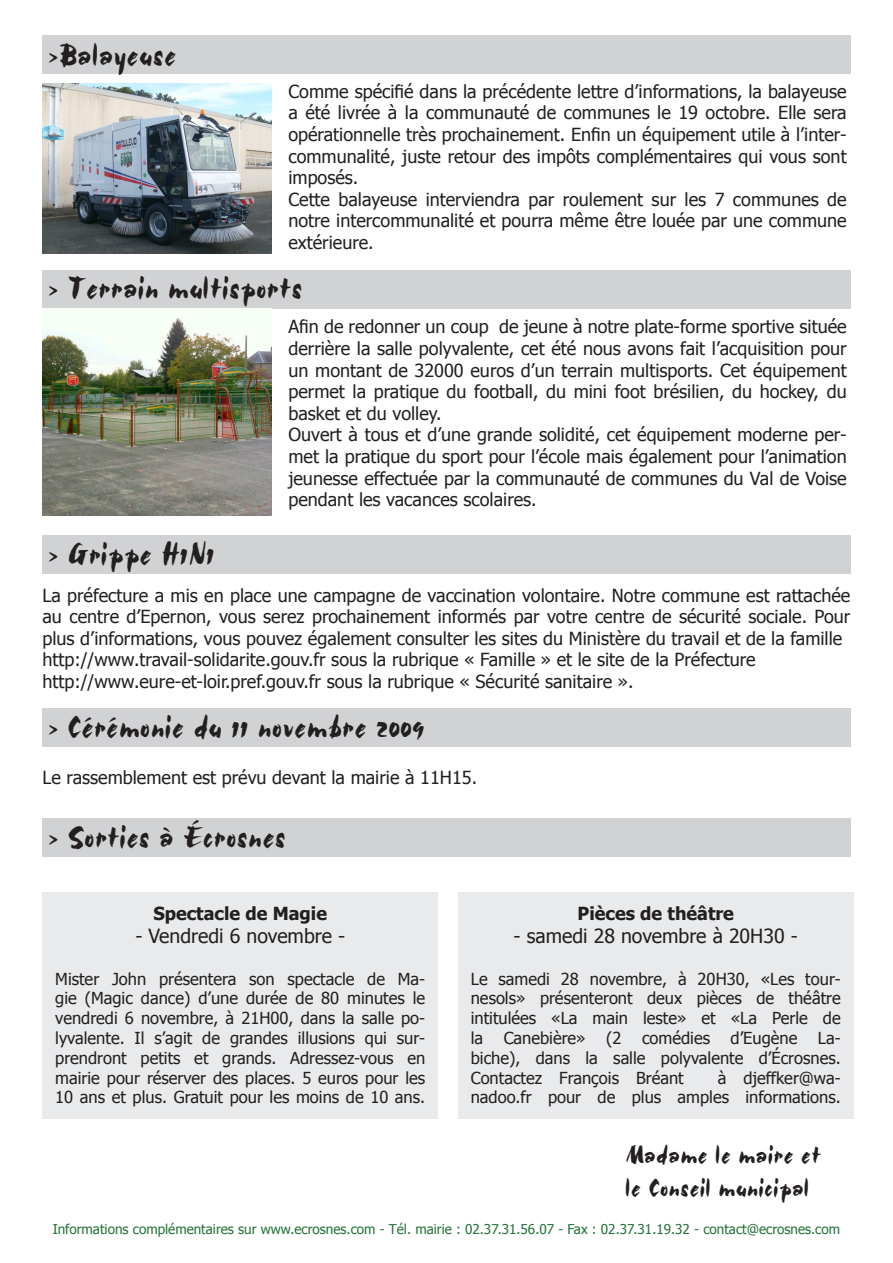
<style>
.page{position:relative;width:893px;height:1263px;background:#fff}
.page>*{position:absolute;margin:0;border:0;box-sizing:border-box;transform-origin:0 0}
.t1{font:33px "Bolide";color:#231f20}
.t2{font:27px "Bolide";color:#231f20}
.t3{font:19.5px "Tahoma";color:#231f20}
.t4{font:18px/21.6px "Tahoma";color:#231f20;text-align:justify}
.t5{font:700 18px "Tahoma";color:#231f20}
.t6{font:16.5px/19.8px "Tahoma";color:#231f20;text-align:justify}
.t7{font:13.5px "Tahoma";color:#247239}
</style>
<div class="page">
<div style="left:43px;top:818px;width:808px;height:38px;background:#d1d2d4"></div>
<div style="left:43px;top:35px;width:808px;height:38px;background:#d1d2d4"></div>
<div style="left:43px;top:892px;width:395px;height:227px;background:#e9eaeb"></div>
<div style="left:458px;top:892px;width:395px;height:227px;background:#e9eaeb"></div>
<div style="left:43px;top:270px;width:808px;height:39px;background:#d1d2d4"></div>
<div style="left:43px;top:536px;width:808px;height:38px;background:#d1d2d4"></div>
<div style="left:43px;top:709px;width:808px;height:38px;background:#d1d2d4"></div>
<img style="left:43px;top:84px;width:228px;height:169px">
<img style="left:43px;top:317px;width:228px;height:199px">
<p class="t1" style="left:48px;top:37px;width:131px">&gt;Balayeuse</p>
<p class="t4" style="left:288px;top:80px;width:560px">Comme spécifié dans la précédente lettre d’informations, la balayeuse a été livrée à la communauté de communes le 19 octobre. Elle sera opérationnelle très prochainement. Enfin un équipement utile à l’inter&shy;communalité, juste retour des impôts complémentaires qui vous sont imposés.</p>
<p class="t4" style="left:288px;top:188px;width:560px">Cette balayeuse interviendra par roulement sur les 7 communes de notre intercommunalité et pourra même être louée par une commune extérieure.</p>
<p class="t1" style="left:48px;top:270px;width:257px">&gt; Terrain multisports</p>
<p class="t1" style="left:48px;top:536px;width:169px">&gt; Grippe H1N1</p>
<p class="t4" style="left:288px;top:315px;width:560px">Afin de redonner un coup de jeune à notre plate-forme sportive située derrière la salle polyvalente, cet été nous avons fait l’acquisition pour un montant de 32000 euros d’un terrain multisports. Cet équipement permet la pratique du football, du mini foot brésilien, du hockey, du basket et du volley.</p>
<p class="t4" style="left:288px;top:423px;width:560px">Ouvert à tous et d’une grande solidité, cet équipement moderne per&shy;met la pratique du sport pour l’école mais également pour l’animation jeunesse effectuée par la communauté de communes du Val de Voise pendant les vacances scolaires.</p>
<p class="t4" style="left:43px;top:584px;width:809px">La préfecture a mis en place une campagne de vaccination volontaire. Notre commune est rattachée au centre d’Epernon, vous serez prochainement informés par votre centre de sécurité sociale. Pour plus d’informations, vous pouvez également consulter les sites du Ministère du travail et de la famille</p>
<p class="t4" style="left:43px;top:648px;width:715px">http://www.travail-solidarite.gouv.fr sous la rubrique « Famille » et le site de la Préfecture</p>
<p class="t4" style="left:43px;top:670px;width:593px">http://www.eure-et-loir.pref.gouv.fr sous la rubrique « Sécurité sanitaire ».</p>
<p class="t1" style="left:48px;top:709px;width:379px">&gt; Cérémonie du 11 novembre 2009</p>
<p class="t4" style="left:43px;top:766px;width:436px">Le rassemblement est prévu devant la mairie à 11H15.</p>
<p class="t1" style="left:48px;top:819px;width:240px">&gt; Sorties à Écrosnes</p>
<p class="t5" style="left:153px;top:902px;width:175px">Spectacle de Magie</p>
<p class="t3" style="left:135px;top:924px;width:211px">- Vendredi 6 novembre -</p>
<p class="t6" style="left:55px;top:968px;width:371px">Mister John présentera son spectacle de Ma&shy;gie (Magic dance) d’une durée de 80 minutes le vendredi 6 novembre, à 21H00, dans la salle po&shy;lyvalente. Il s’agit de grandes illusions qui sur&shy;prendront petits et grands. Adressez-vous en mairie pour réserver des places. 5 euros pour les 10 ans et plus. Gratuit pour les moins de 10 ans.</p>
<p class="t5" style="left:578px;top:902px;width:158px">Pièces de théâtre</p>
<p class="t3" style="left:514px;top:924px;width:286px">- samedi 28 novembre à 20H30 -</p>
<p class="t6" style="left:471px;top:968px;width:371px">Le samedi 28 novembre, à 20H30, «Les tour&shy;nesols» présenteront deux pièces de théâtre intitulées «La main leste» et «La Perle de la Canebière» (2 comédies d’Eugène La&shy;biche), dans la salle polyvalente d’Écrosnes.</p>
<p class="t6" style="left:471px;top:1067px;width:214px">Contactez François Bréant</p>
<p class="t6" style="left:471px;top:1067px;width:371px;text-align:right">à djeffker@wa-<br>nadoo.fr pour de plus amples informations.</p>
<p class="t2" style="left:626px;top:1140px;width:198px">Madame le maire et</p>
<p class="t2" style="left:626px;top:1173px;width:186px">le Conseil municipal</p>
<p class="t7" style="left:53px;top:1220px;width:789px">Informations complémentaires sur www.ecrosnes.com - Tél. mairie : 02.37.31.56.07 - Fax : 02.37.31.19.32 - contact@ecrosnes.com</p>
</div>
